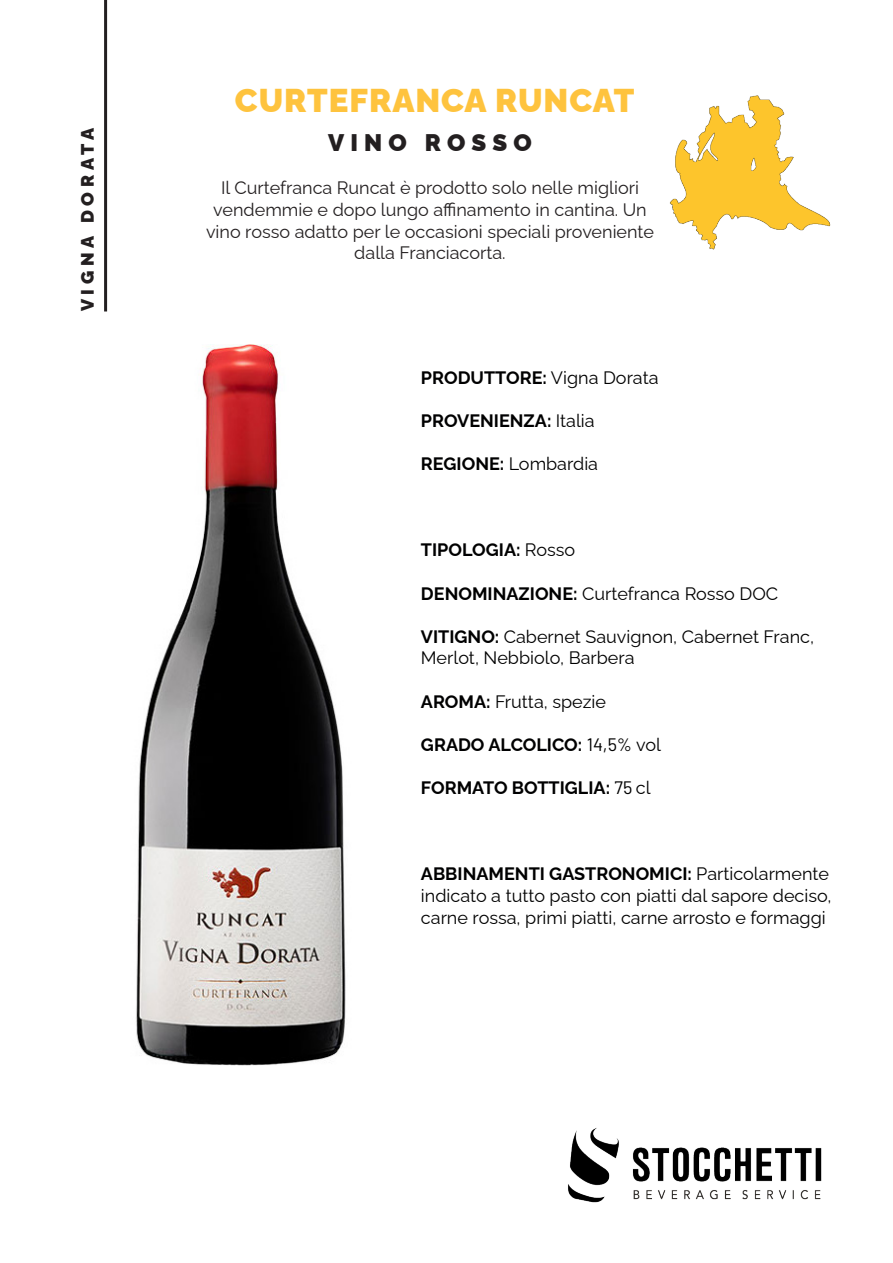
<style>
.page{position:relative;width:893px;height:1263px;background:#fff}
.page>*{position:absolute;margin:0;border:0;box-sizing:border-box;transform-origin:0 0}
.t1{font:900 33px "Raleway";letter-spacing:.03em;color:#fec33e}
.t2{font:900 24px "Raleway";letter-spacing:.26em;color:#231f20}
.t3{font:18px/21.6px "Raleway";color:#000001}
.t4{font:18px/21.6px "Raleway";color:#231f20;text-align:center}
.t5{font:700 18px "Raleway";color:#000001}
.t6{font:900 18px "Raleway";letter-spacing:.26em;color:#231f20}
.s1{font-weight:400}
.s2{font-weight:700}
.s3{font-family:"Barlow";font-weight:400}
</style>
<div class="page">
<img style="left:568px;top:1128px;width:254px;height:75px">
<img style="left:136px;top:345px;width:210px;height:720px">
<img style="left:670px;top:95px;width:161px;height:155px">
<hr style="left:104px;top:0;width:3px;height:311px;background:#231f20">
<p class="t6" style="left:73px;top:311px;width:185px;rotate:-90deg">VIGNA DORATA</p>
<p class="t1" style="left:235px;top:74px;width:401px">CURTEFRANCA RUNCAT</p>
<p class="t2" style="left:328px;top:124px;width:205px">VINO ROSSO</p>
<p class="t4" style="left:221px;top:175px;width:419px">Il Curtefranca Runcat è prodotto solo nelle migliori</p>
<p class="t4" style="left:206px;top:197px;width:449px">vendemmie e dopo lungo affinamento in cantina. Un vino rosso adatto per le occasioni speciali proveniente dalla Franciacorta.</p>
<p class="t5" style="left:421px;top:363px;width:239px">PRODUTTORE: <span class="s1">Vigna Dorata</span></p>
<p class="t5" style="left:421px;top:406px;width:175px">PROVENIENZA: <span class="s1">Italia</span></p>
<p class="t3" style="left:421px;top:451px;width:179px"><span class="s2">REGIONE:</span> Lombardia</p>
<p class="t5" style="left:421px;top:536px;width:156px">TIPOLOGIA: <span class="s1">Rosso</span></p>
<p class="t3" style="left:421px;top:580px;width:359px"><span class="s2">DENOMINAZIONE:</span> Curtefranca Rosso DOC</p>
<p class="t3" style="left:421px;top:624px;width:395px"><span class="s2">VITIGNO:</span> Cabernet Sauvignon, Cabernet Franc,<br>Merlot, Nebbiolo, Barbera</p>
<p class="t3" style="left:421px;top:688px;width:187px"><span class="s2">AROMA:</span> Frutta, spezie</p>
<p class="t5" style="left:421px;top:730px;width:242px">GRADO ALCOLICO: <span class="s3">14,5%</span> <span class="s1">vol</span></p>
<p class="t5" style="left:421px;top:773px;width:231px">FORMATO BOTTIGLIA: <span class="s3">75</span> <span class="s1">cl</span></p>
<p class="t3" style="left:421px;top:861px;width:412px"><span class="s2">ABBINAMENTI GASTRONOMICI:</span> Particolarmente indicato a tutto pasto con piatti dal sapore deciso, carne rossa, primi piatti, carne arrosto e formaggi</p>
</div>
